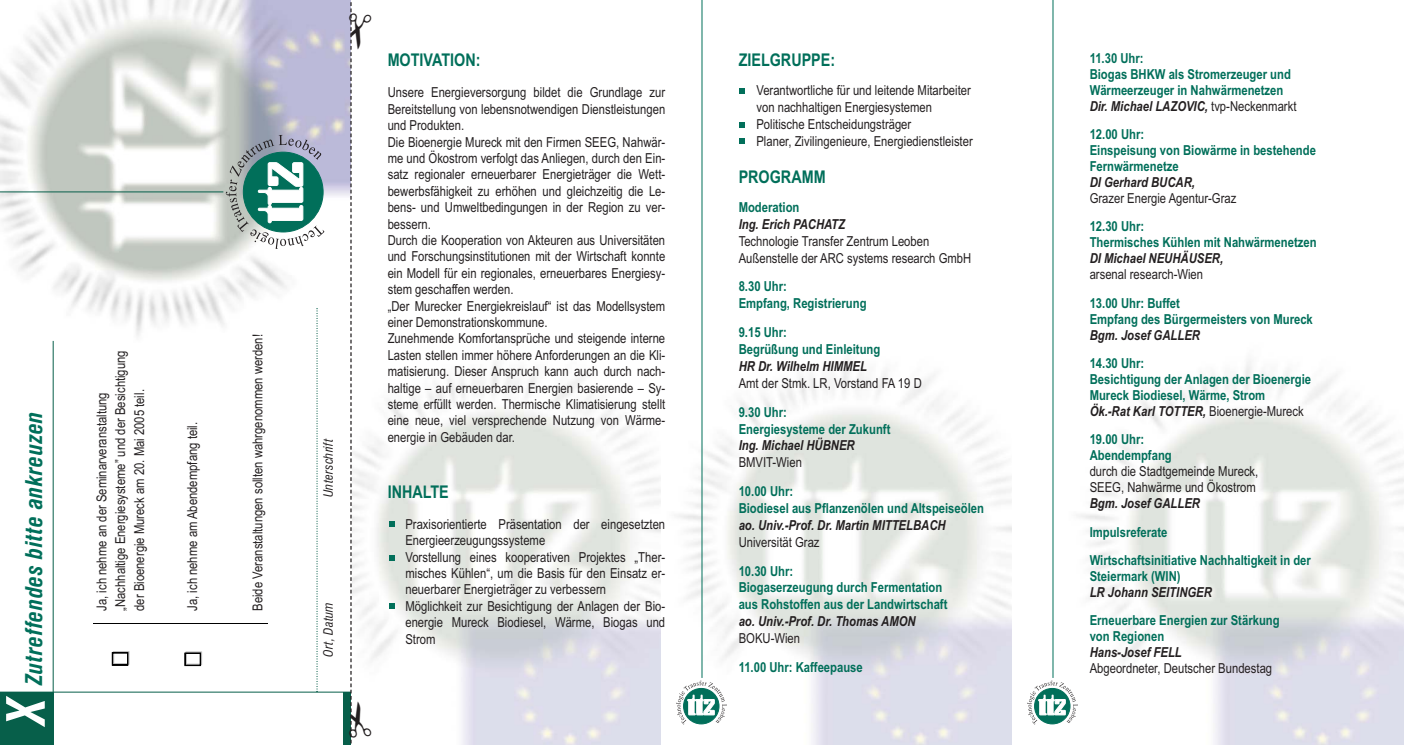
<style>
.page{position:relative;width:1404px;height:745px;background:#fff}
.page>*{position:absolute;margin:0;border:0;box-sizing:border-box;transform-origin:0 0}
.t1{font:italic 700 condensed 51.38px "Swiss 721 BT";color:#fff}
.t2{font:italic 700 condensed 22.5px "Swiss 721 BT";letter-spacing:.025em;color:#016f5a}
.t3{font:700 17.5px "Arial Narrow";color:#016f5a}
.t4{font:13.75px/16.4px "Arial Narrow";color:#231f20}
.t5{font:700 13.75px/16px "Arial Narrow";color:#016f5a}
.t6{font:italic 700 13.75px "Arial Narrow";color:#231f20}
.t7{font:13.75px/15.8px "Arial Narrow";color:#000}
.t8{font:italic condensed 12.5px "Swiss 721 BT";letter-spacing:.015em;color:#231f20}
.s1{font-style:italic;color:#231f20}
.s2{font-weight:400;color:#231f20}
</style>
<div class="page">
<img style="left:371px;top:362px;width:290px;height:382px">
<hr style="left:701px;top:0;width:1px;height:677px;background:#016f5a">
<svg style="left:676px;top:680px;width:50px;height:44px"></svg>
<hr style="left:1052px;top:0;width:1px;height:677px;background:#016f5a">
<svg style="left:1027px;top:680px;width:50px;height:44px"></svg>
<img style="left:0;top:0;width:349px;height:356px">
<svg style="left:316px;top:308px;width:1px;height:382px"></svg>
<div style="left:0;top:691px;width:53px;height:53px;background:#075f4a"></div>
<svg style="left:226px;top:135px;width:98px;height:114px"></svg>
<hr style="left:0;top:191px;width:223px;height:1px;background:#075f4a">
<hr style="left:53px;top:341px;width:1px;height:403px;background:#075f4a">
<hr style="left:0;top:691px;width:351px;height:1px;background:#075f4a">
<div style="left:344px;top:691px;width:7px;height:53px;background:#075f4a"></div>
<hr style="left:94px;top:622px;width:31px;height:1px;background:#000">
<hr style="left:157px;top:622px;width:31px;height:1px;background:#000">
<hr style="left:220px;top:622px;width:47px;height:1px;background:#000">
<div style="left:86px;top:346px;width:183px;height:267px;background:#fff"></div>
<svg style="left:389px;top:521px;width:5px;height:5px"></svg>
<svg style="left:389px;top:554px;width:5px;height:6px"></svg>
<svg style="left:389px;top:603px;width:5px;height:5px"></svg>
<svg style="left:739px;top:88px;width:5px;height:5px"></svg>
<svg style="left:739px;top:122px;width:5px;height:5px"></svg>
<svg style="left:739px;top:138px;width:5px;height:6px"></svg>
<svg style="left:451px;top:651px;width:36px;height:14px"></svg>
<svg style="left:514px;top:651px;width:36px;height:14px"></svg>
<svg style="left:583px;top:651px;width:36px;height:14px"></svg>
<svg style="left:800px;top:651px;width:35px;height:14px"></svg>
<svg style="left:863px;top:651px;width:36px;height:14px"></svg>
<svg style="left:932px;top:651px;width:35px;height:14px"></svg>
<svg style="left:349px;top:0;width:22px;height:744px"></svg>
<h2 class="t2" style="left:23px;top:684px;width:275px;rotate:-90deg">Zutreffendes bitte ankreuzen</h2>
<h1 class="t1" style="left:2px;top:723px;width:33px;rotate:-90deg">X</h1>
<p class="t4" style="left:251px;top:610px;width:278px;rotate:-90deg">Beide Veranstaltungen sollten wahrgenommen werden!</p>
<p class="t4" style="left:94px;top:610px;width:262px;line-height:18.9px;rotate:-90deg">Ja, ich nehme an der Seminarveranstaltung „Nachhaltige Energiesysteme” und der Besichtigung der Bioenergie Mureck am 20. Mai 2005 teil.</p>
<p class="t4" style="left:186px;top:610px;width:190px;rotate:-90deg">Ja, ich nehme am Abendempfang teil.</p>
<p class="t7" style="left:95px;top:605px;width:165px;rotate:-90deg">Ja, ich nehme am TTZ-Seminar reduzieren“ am 17. März 2004, 9</p>
<p class="t7" style="left:253px;top:605px;width:160px;rotate:-90deg">Bitte um Ihre Kontaktaufnahme!</p>
<p class="t8" style="left:322px;top:496px;width:60px;rotate:-90deg">Unterschrift</p>
<p class="t8" style="left:322px;top:656px;width:56px;rotate:-90deg">Ort, Datum</p>
<p class="t3" style="left:387px;top:54px;width:94px">MOTIVATION:</p>
<p class="t4" style="left:387px;top:86px;width:279px">Unsere Energieversorgung bildet die Grundlage zur Bereitstellung von lebensnotwendigen Dienstleistungen und Produkten.<br>Die Bioenergie Mureck mit den Firmen SEEG, Nahwär&shy;me und Ökostrom verfolgt das Anliegen, durch den Ein&shy;satz regionaler erneuerbarer Energieträger die Wett&shy;bewerbsfähigkeit zu erhöhen und gleichzeitig die Le&shy;bens- und Umweltbedingungen in der Region zu ver&shy;bessern.<br>Durch die Kooperation von Akteuren aus Universitäten und Forschungsinstitutionen mit der Wirtschaft konnte ein Modell für ein regionales, erneuerbares Energiesy&shy;stem geschaffen werden.<br>„Der Murecker Energiekreislauf“ ist das Modellsystem einer Demonstrationskommune.<br>Zunehmende Komfortansprüche und steigende interne Lasten stellen immer höhere Anforderungen an die Kli&shy;matisierung. Dieser Anspruch kann auch durch nach&shy;haltige – auf erneuerbaren Energien basierende – Sy&shy;steme erfüllt werden. Thermische Klimatisierung stellt eine neue, viel versprechende Nutzung von Wärme&shy;energie in Gebäuden dar.</p>
<p class="t3" style="left:387px;top:485px;width:63px">INHALTE</p>
<p class="t4" style="left:405px;top:517px;width:261px">Praxisorientierte Präsentation der eingesetzten Energieerzeugungssysteme<br>Vorstellung eines kooperativen Projektes „Ther&shy;misches Kühlen“, um die Basis für den Einsatz er&shy;neuerbarer Energieträger zu verbessern Möglichkeit zur Besichtigung der Anlagen der Bio&shy;energie Mureck Biodiesel, Wärme, Biogas und Strom</p>
<p class="t3" style="left:738px;top:54px;width:98px">ZIELGRUPPE:</p>
<p class="t4" style="left:756px;top:83px;width:218px;line-height:16.9px">Verantwortliche für und leitende Mitarbeiter von nachhaltigen Energiesystemen Politische Entscheidungsträger<br>Planer, Zivilingenieure, Energiedienstleister</p>
<p class="t3" style="left:738px;top:171px;width:88px">PROGRAMM</p>
<p class="t5" style="left:738px;top:200px;width:62px">Moderation</p>
<p class="t6" style="left:738px;top:219px;width:108px">Ing. Erich PACHATZ</p>
<p class="t4" style="left:738px;top:234px;width:234px;line-height:16.9px">Technologie Transfer Zentrum Leoben<br>Außenstelle der ARC systems research GmbH</p>
<p class="t5" style="left:738px;top:279px;width:129px;line-height:16.9px">8.30 Uhr:<br>Empfang, Registrierung</p>
<p class="t5" style="left:738px;top:325px;width:143px;line-height:16.9px">9.15 Uhr:<br>Begrüßung und Einleitung</p>
<p class="t6" style="left:738px;top:361px;width:130px">HR Dr. Wilhelm HIMMEL</p>
<p class="t4" style="left:738px;top:376px;width:185px">Amt der Stmk. LR, Vorstand FA 19 D</p>
<p class="t5" style="left:738px;top:404px;width:153px;line-height:16.9px">9.30 Uhr:<br>Energiesysteme der Zukunft</p>
<p class="t6" style="left:738px;top:440px;width:117px">Ing. Michael HÜBNER</p>
<p class="t4" style="left:738px;top:455px;width:65px">BMVIT-Wien</p>
<p class="t5" style="left:738px;top:484px;width:247px;line-height:16.9px">10.00 Uhr:<br>Biodiesel aus Pflanzenölen und Altspeiseölen</p>
<p class="t6" style="left:738px;top:519px;width:208px">ao. Univ.-Prof. Dr. Martin MITTELBACH</p>
<p class="t4" style="left:738px;top:535px;width:82px">Universität Graz</p>
<p class="t5" style="left:738px;top:563px;width:210px;line-height:16.9px">10.30 Uhr:<br>Biogaserzeugung durch Fermentation aus Rohstoffen aus der Landwirtschaft</p>
<p class="t6" style="left:738px;top:616px;width:178px">ao. Univ.-Prof. Dr. Thomas AMON</p>
<p class="t4" style="left:738px;top:631px;width:63px">BOKU-Wien</p>
<p class="t5" style="left:738px;top:660px;width:126px">11.00 Uhr: Kaffeepause</p>
<p class="t5" style="left:1089px;top:51px;width:208px">11.30 Uhr:<br>Biogas BHKW als Stromerzeuger und<br>Wärmeerzeuger in Nahwärmenetzen<br><span class="s1">Dir. Michael LAZOVIC,</span> <span class="s2">tvp-Neckenmarkt</span></p>
<p class="t5" style="left:1089px;top:128px;width:228px">12.00 Uhr:<br>Einspeisung von Biowärme in bestehende<br>Fernwärmenetze</p>
<p class="t6" style="left:1089px;top:177px;width:107px">DI Gerhard BUCAR,</p>
<p class="t4" style="left:1089px;top:191px;width:148px">Grazer Energie Agentur-Graz</p>
<p class="t5" style="left:1089px;top:220px;width:228px">12.30 Uhr:<br>Thermisches Kühlen mit Nahwärmenetzen</p>
<p class="t6" style="left:1089px;top:253px;width:135px">DI Michael NEUHÄUSER,</p>
<p class="t4" style="left:1089px;top:268px;width:115px">arsenal research-Wien</p>
<p class="t5" style="left:1089px;top:296px;width:225px">13.00 Uhr: Buffet<br>Empfang des Bürgermeisters von Mureck</p>
<p class="t6" style="left:1089px;top:330px;width:112px">Bgm. Josef GALLER</p>
<p class="t5" style="left:1089px;top:356px;width:223px">14.30 Uhr:<br>Besichtigung der Anlagen der Bioenergie<br>Mureck Biodiesel, Wärme, Strom<br><span class="s1">Ök.-Rat Karl TOTTER,</span> <span class="s2">Bioenergie-Mureck</span></p>
<p class="t5" style="left:1089px;top:433px;width:84px">19.00 Uhr:<br>Abendempfang</p>
<p class="t4" style="left:1089px;top:465px;width:170px;line-height:16px">durch die Stadtgemeinde Mureck,<br>SEEG, Nahwärme und Ökostrom</p>
<p class="t6" style="left:1089px;top:498px;width:112px">Bgm. Josef GALLER</p>
<p class="t5" style="left:1089px;top:519px;width:223px;line-height:28.2px">Impulsreferate<br>Wirtschaftsinitiative Nachhaltigkeit in der</p>
<p class="t5" style="left:1089px;top:569px;width:92px">Steiermark (WIN)</p>
<p class="t6" style="left:1089px;top:587px;width:124px">LR Johann SEITINGER</p>
<p class="t5" style="left:1089px;top:613px;width:191px">Erneuerbare Energien zur Stärkung von Regionen</p>
<p class="t6" style="left:1089px;top:647px;width:94px">Hans-Josef FELL</p>
<p class="t4" style="left:1089px;top:661px;width:184px">Abgeordneter, Deutscher Bundestag</p>
</div>
